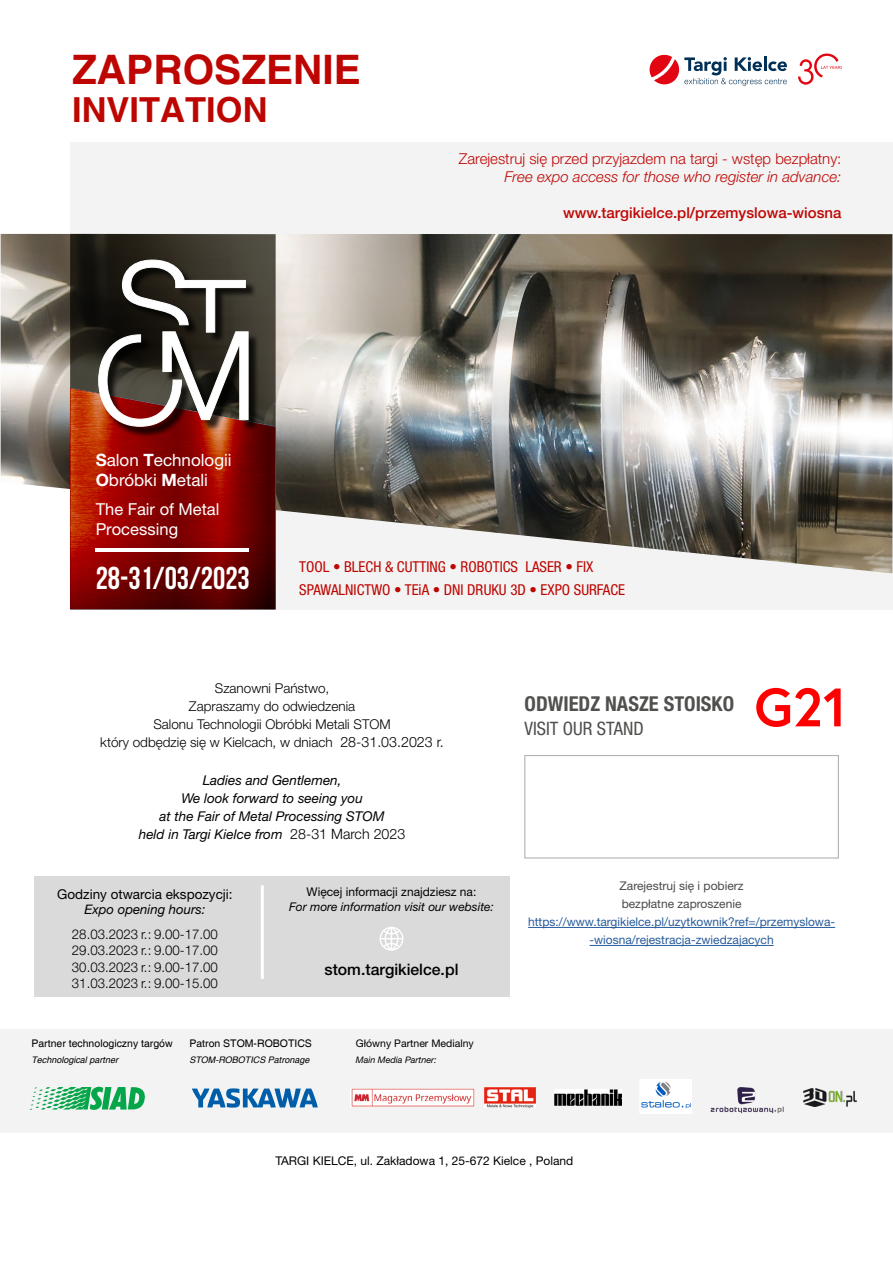
<style>
.page{position:relative;width:893px;height:1263px;background:#fff}
.page>*{position:absolute;margin:0;border:0;box-sizing:border-box;transform-origin:0 0}
.t1{font:700 54px "Europa";color:#f00}
.t2{font:700 40.65px "Helvetica";color:#bd0501}
.t3{font:700 34.5px "Helvetica";color:#bd0501}
.t4{font:700 31.5px "Bebas Neue";color:#fff}
.t5{font:700 condensed 20.55px "Helvetica Neue LT Pro";color:#50514e}
.t6{font:condensed 18.45px "Helvetica Neue LT Pro";color:#50514e}
.t7{font:16.95px/20.4px "Helvetica Neue LT Pro";color:#fff}
.t8{font:16.5px/19.8px "Helvetica Neue LT Pro";color:#fff}
.t9{font:500 15.75px "Helvetica Neue LT Pro";color:#000}
.t10{font:condensed 15px/22.5px "Helvetica Neue LT Pro";color:#bd0501}
.t11{font:300 15px "Helvetica Neue LT Pro";color:#be0704}
.t12{font:italic 300 15px "Helvetica Neue LT Pro";color:#be0704}
.t13{font:500 15px "Helvetica Neue LT Pro";color:#be0704}
.t14{font:300 13.5px/18px "Helvetica Neue LT Pro";color:#000;text-align:center}
.t15{font:italic 13.5px/18px "Helvetica Neue LT Pro";color:#000;text-align:center}
.t16{font:13.5px "Helvetica Neue LT Pro";color:#000}
.t17{font:italic 13.2px "Helvetica Neue LT Pro";color:#000}
.t18{font:12px/18px "Helvetica Neue LT Pro";color:#275b9b;text-align:center}
.t19{font:12px "Helvetica Neue LT Pro";color:#000}
.t20{font:12px/18px "Helvetica Neue LT Pro";color:#4a4a49}
.t21{font:italic 12px "Helvetica Neue LT Pro";color:#000}
.t22{font:10.5px "Helvetica";color:#000}
.t23{font:10.5px "Helvetica Neue LT Pro";color:#000}
.t24{font:italic 9px "Helvetica";color:#000}
.t25{font:italic 9px "Helvetica Neue LT Pro";color:#000}
.s1{font-weight:700}
.s2{font-size:14.25px}
.s3{font-weight:300;font-style:normal;font-size:14.25px}
</style>
<div class="page">
<div style="left:34px;top:876px;width:475px;height:120px;background:#dadada"></div>
<div style="left:71px;top:142px;width:822px;height:468px;background:#f3f3f3"></div>
<hr style="left:261px;top:885px;width:3px;height:94px;background:#fff">
<svg style="left:380px;top:927px;width:23px;height:24px"></svg>
<div style="left:524px;top:755px;width:315px;height:103px;border:1px solid #b3b2b2"></div>
<img style="left:1px;top:234px;width:891px;height:339px">
<svg style="left:70px;top:234px;width:206px;height:154px"></svg>
<svg style="left:70px;top:388px;width:205px;height:221px"></svg>
<hr style="left:96px;top:549px;width:153px;height:3px;background:#fff">
<div style="left:99px;top:261px;width:160px;height:176px;background:#000;opacity:.75"></div>
<svg style="left:98px;top:259px;width:151px;height:168px"></svg>
<svg style="left:798px;top:54px;width:44px;height:31px"></svg>
<svg style="left:649px;top:54px;width:138px;height:32px"></svg>
<div style="left:0;top:1029px;width:893px;height:104px;background:#f3f3f3"></div>
<svg style="left:30px;top:1086px;width:115px;height:24px"></svg>
<svg style="left:192px;top:1088px;width:126px;height:19px"></svg>
<img style="left:485px;top:1087px;width:51px;height:21px">
<img style="left:710px;top:1087px;width:73px;height:27px">
<img style="left:803px;top:1088px;width:54px;height:19px">
<img style="left:640px;top:1079px;width:51px;height:34px">
<img style="left:555px;top:1089px;width:66px;height:17px">
<img style="left:351px;top:1088px;width:123px;height:18px">
<hr style="left:528px;top:927px;width:307px;height:1px;background:#275b9b">
<hr style="left:590px;top:945px;width:184px;height:1px;background:#275b9b">
<h2 class="t2" style="left:72px;top:45px;width:290px">ZAPROSZENIE</h2>
<h3 class="t3" style="left:72px;top:88px;width:197px">INVITATION</h3>
<p class="t7" style="left:96px;top:449px;width:137px"><span class="s1">S</span>alon <span class="s1">T</span>echnologii<br><span class="s1">O</span>bróbki <span class="s1">M</span>etali</p>
<p class="t8" style="left:96px;top:499px;width:125px">The Fair of Metal<br>Processing</p>
<p class="t11" style="left:459px;top:149px;width:384px">Zarejestruj się przed przyjazdem na targi - wstęp bezpłatny:</p>
<p class="t12" style="left:504px;top:167px;width:338px">Free expo access for those who register in advance:</p>
<p class="t13" style="left:563px;top:203px;width:280px">www.targikielce.pl/przemyslowa-wiosna</p>
<h3 class="t4" style="left:96px;top:560px;width:156px">28-31/03/2023</h3>
<p class="t10" style="left:299px;top:556px;width:327px">TOOL • BLECH &amp; CUTTING • ROBOTICS LASER • FIX<br>SPAWALNICTWO • TEiA • DNI DRUKU 3D • EXPO SURFACE</p>
<p class="t14" style="left:100px;top:679px;width:345px">Szanowni Państwo,<br>Zapraszamy do odwiedzenia<br>Salonu Technologii Obróbki Metali STOM<br>który odbędzię się w Kielcach, w dniach <span class="s2">28-31.03.2023 r.</span></p>
<p class="t15" style="left:139px;top:771px;width:268px">Ladies and Gentlemen,<br>We look forward to seeing you<br>at the Fair of Metal Processing STOM<br>held in Targi Kielce from <span class="s3">28-31 March 2023</span></p>
<h3 class="t5" style="left:525px;top:691px;width:211px">ODWIEDZ NASZE STOISKO</h3>
<h3 class="t6" style="left:525px;top:717px;width:121px">VISIT OUR STAND</h3>
<h1 class="t1" style="left:754px;top:670px;width:94px">G21</h1>
<p class="t16" style="left:57px;top:885px;width:177px">Godziny otwarcia ekspozycji:</p>
<p class="t17" style="left:84px;top:901px;width:123px">Expo opening hours:</p>
<p class="t14" style="left:72px;top:926px;width:147px;line-height:16.2px;text-align:justify">28.03.2023 r.: 9.00-17.00<br>29.03.2023 r.: 9.00-17.00<br>30.03.2023 r.: 9.00-17.00<br>31.03.2023 r.: 9.00-15.00</p>
<p class="t19" style="left:307px;top:885px;width:171px">Więcej informacji znajdziesz na:</p>
<p class="t21" style="left:289px;top:899px;width:206px">For more information visit our website:</p>
<p class="t9" style="left:324px;top:960px;width:136px">stom.targikielce.pl</p>
<p class="t22" style="left:31px;top:1037px;width:143px">Partner technologiczny targów</p>
<p class="t22" style="left:189px;top:1037px;width:124px">Patron STOM-ROBOTICS</p>
<p class="t24" style="left:31px;top:1055px;width:88px">Technological partner</p>
<p class="t24" style="left:189px;top:1055px;width:122px">STOM-ROBOTICS Patronage</p>
<p class="t23" style="left:356px;top:1036px;width:119px">Główny Partner Medialny</p>
<p class="t25" style="left:356px;top:1054px;width:82px">Main Media Partner:</p>
<p class="t20" style="left:620px;top:877px;width:125px">Zarejestruj się i pobierz bezpłatne zaproszenie</p>
<p class="t18" style="left:528px;top:913px;width:309px">https://www.targikielce.pl/uzytkownik?ref=/przemyslowa--wiosna/rejestracja-zwiedzajacych</p>
<p class="t19" style="left:275px;top:1153px;width:300px">TARGI KIELCE, ul. Zakładowa 1, 25-672 Kielce , Poland</p>
</div>
